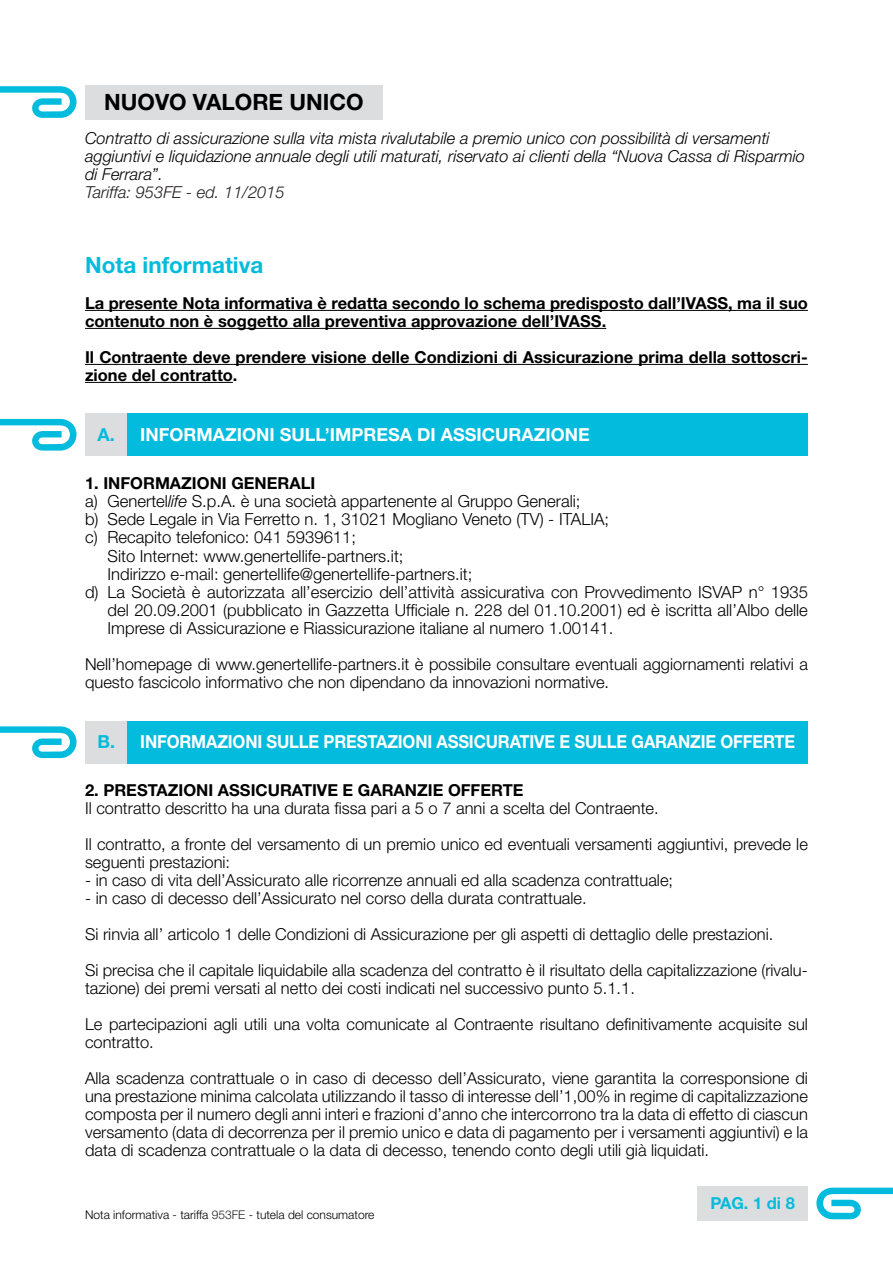
<style>
.page{position:relative;width:893px;height:1263px;background:#fff}
.page>*{position:absolute;margin:0;border:0;box-sizing:border-box;transform-origin:0 0}
.t1{font:700 22.5px "Helvetica Neue";color:#000}
.t2{font:700 22.5px "Helvetica Neue";color:#03bbdd}
.t3{font:700 18px "Helvetica Neue";letter-spacing:-.01em;color:#fff;scale:.92 1}
.t4{font:700 18px "Helvetica Neue";letter-spacing:-.01em;color:#fff}
.t5{font:300 16.65px "Helvetica Neue";color:#000}
.t6{font:300 16.5px/36px "Helvetica Neue";color:#000}
.t7{font:700 16.5px/18px "Helvetica Neue";color:#000}
.t8{font:italic 300 16.5px/18px "Helvetica Neue";color:#000}
.t9{font:italic 300 16.5px "Helvetica Neue";color:#231f20}
.t10{font:700 16.5px "Helvetica Neue";color:#03bbdd}
.t11{font:300 12px "Helvetica Neue";color:#000}
.s1{color:#03bbdd}
.s2{font-style:italic}
.s3{color:#231f20}
</style>
<div class="page">
<svg style="left:816px;top:1187px;width:77px;height:32px"></svg>
<div style="left:697px;top:1186px;width:111px;height:34px;background:#dcdddf"></div>
<hr style="left:85px;top:310px;width:723px;height:1px;background:#000">
<hr style="left:85px;top:328px;width:521px;height:1px;background:#000">
<hr style="left:85px;top:364px;width:723px;height:1px;background:#000">
<hr style="left:85px;top:382px;width:148px;height:1px;background:#000">
<svg style="left:0;top:419px;width:77px;height:32px"></svg>
<div style="left:85px;top:413px;width:43px;height:43px;background:#dcdddf"></div>
<div style="left:128px;top:413px;width:680px;height:43px;background:#03bbdd"></div>
<svg style="left:0;top:726px;width:77px;height:32px"></svg>
<div style="left:85px;top:721px;width:43px;height:42px;background:#dcdddf"></div>
<div style="left:128px;top:721px;width:680px;height:42px;background:#03bbdd"></div>
<svg style="left:0;top:86px;width:77px;height:32px"></svg>
<div style="left:85px;top:85px;width:298px;height:34px;background:#dcdddf"></div>
<h1 class="t1" style="left:104px;top:88px;width:261px">NUOVO VALORE UNICO</h1>
<p class="t8" style="left:85px;top:128px;width:722px">Contratto di assicurazione sulla vita mista rivalutabile a premio unico con possibilità di versamenti aggiuntivi e liquidazione annuale degli utili maturati, riservato ai clienti della “Nuova Cassa di Risparmio di Ferrara”.</p>
<p class="t9" style="left:85px;top:182px;width:201px">Tariffa: 953FE - ed. 11/2015</p>
<h1 class="t2" style="left:85px;top:251px;width:180px">Nota informativa</h1>
<p class="t7" style="left:85px;top:293px;width:724px">La presente Nota informativa è redatta secondo lo schema predisposto dall’IVASS, ma il suo contenuto non è soggetto alla preventiva approvazione dell’IVASS.</p>
<p class="t7" style="left:85px;top:347px;width:724px">Il Contraente deve prendere visione delle Condizioni di Assicurazione prima della sottoscri&shy;zione del contratto.</p>
<p class="t4" style="left:98px;top:423px;width:494px"><span class="s1">A.</span> INFORMAZIONI SULL’IMPRESA DI ASSICURAZIONE</p>
<p class="t7" style="left:85px;top:473px;width:232px">1. INFORMAZIONI GENERALI</p>
<p class="t5" style="left:85px;top:491px;width:497px">a) Genertel<span class="s2">life</span> S.p.A. è una società appartenente al Gruppo Generali;</p>
<p class="t5" style="left:85px;top:509px;width:526px">b) Sede Legale in Via Ferretto n. 1, 31021 Mogliano Veneto (TV) - ITALIA;</p>
<p class="t5" style="left:85px;top:527px;width:273px">c) Recapito telefonico: 041 5939611;</p>
<p class="t5" style="left:108px;top:545px;width:298px">Sito Internet: www.genertellife-partners.it;</p>
<p class="t5" style="left:108px;top:564px;width:366px">Indirizzo e-mail: genertellife@genertellife-partners.it;</p>
<p class="t5" style="left:85px;top:582px;width:724px">d) La Società è autorizzata all’esercizio dell’attività assicurativa con Provvedimento ISVAP n° 1935</p>
<p class="t5" style="left:108px;top:600px;width:702px">del 20.09.2001 (pubblicato in Gazzetta Ufficiale n. 228 del 01.10.2001) ed è iscritta all’Albo delle</p>
<p class="t5" style="left:108px;top:618px;width:507px">Imprese di Assicurazione e Riassicurazione italiane al numero 1.00141.</p>
<p class="t6" style="left:85px;top:655px;width:724px;line-height:18px">Nell’homepage di www.genertellife-partners.it è possibile consultare eventuali aggiornamenti relativi a questo fascicolo informativo che non dipendano da innovazioni normative.</p>
<p class="t3" style="left:97px;top:730px;width:760px"><span class="s1">B.</span> INFORMAZIONI SULLE PRESTAZIONI ASSICURATIVE E SULLE GARANZIE OFFERTE</p>
<p class="t7" style="left:85px;top:781px;width:440px">2. PRESTAZIONI ASSICURATIVE E GARANZIE OFFERTE</p>
<p class="t6" style="left:85px;top:790px;width:724px">Il contratto descritto ha una durata fissa pari a 5 o 7 anni a scelta del Contraente.<br>Il contratto, a fronte del versamento di un premio unico ed eventuali versamenti aggiuntivi, prevede le</p>
<p class="t6" style="left:85px;top:844px;width:147px">seguenti prestazioni:</p>
<p class="t6" style="left:85px;top:862px;width:590px">- in caso di vita dell’Assicurato alle ricorrenze annuali ed alla scadenza contrattuale;</p>
<p class="t6" style="left:85px;top:880px;width:724px">- in caso di decesso dell’Assicurato nel corso della durata contrattuale.<br>Si rinvia all’ articolo 1 delle Condizioni di Assicurazione per gli aspetti di dettaglio delle prestazioni.<br>Si precisa che il capitale liquidabile alla scadenza del contratto è il risultato della capitalizzazione (rivalu-</p>
<p class="t6" style="left:85px;top:970px;width:724px">tazione) dei premi versati al netto dei costi indicati nel successivo punto 5.1.1.<br>Le partecipazioni agli utili una volta comunicate al Contraente risultano definitivamente acquisite sul</p>
<p class="t6" style="left:85px;top:1024px;width:724px">contratto.<br>Alla scadenza contrattuale o in caso di decesso dell’Assicurato, viene garantita la corresponsione di</p>
<p class="t6" style="left:85px;top:1087px;width:724px;line-height:18px;text-align:justify">una prestazione minima calcolata utilizzando il tasso di interesse dell’1,00% in regime di capitalizzazione composta per il numero degli anni interi e frazioni d’anno che intercorrono tra la data di effetto di ciascun versamento (data di decorrenza per il premio unico e data di pagamento per i versamenti aggiuntivi) e la data di scadenza contrattuale o la data di decesso, tenendo conto degli utili già liquidati.</p>
<p class="t11" style="left:85px;top:1207px;width:291px">Nota informativa - tariffa <span class="s3">953FE</span> - tutela del consumatore</p>
<p class="t10" style="left:710px;top:1193px;width:86px">PAG. 1 di 8</p>
</div>
